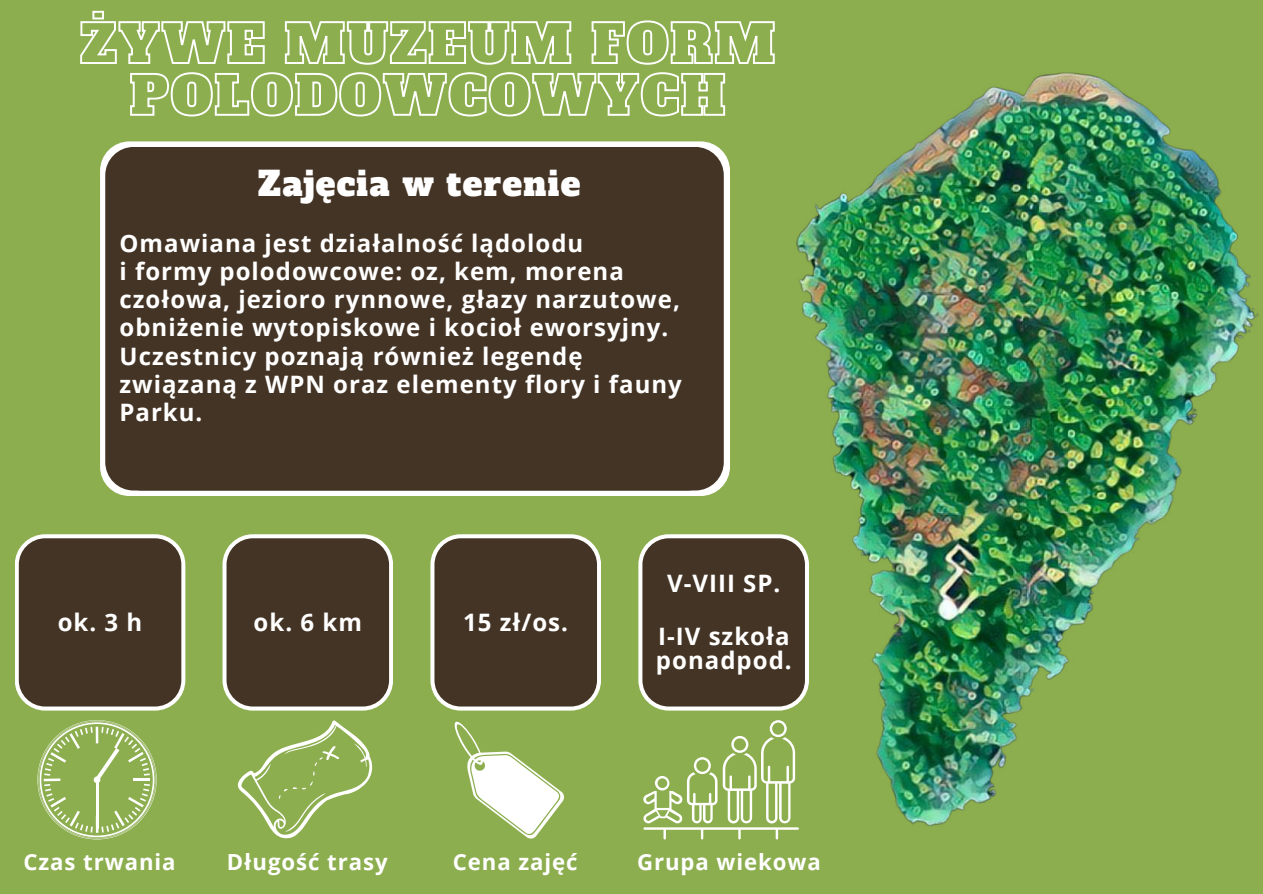
<style>
.page{position:relative;width:1263px;height:894px;background:#fff}
.page>*{position:absolute;margin:0;border:0;box-sizing:border-box;transform-origin:0 0}
.t1{font:33px "Alfa Slab One";letter-spacing:.04em;color:#fff}
.t2{font:700 24px/28px "Open Sans";letter-spacing:.04em;color:#fff}
.t3{font:700 22.2px "Open Sans";letter-spacing:.04em;color:#fff}
</style>
<div class="page">
<div style="left:0;top:0;width:1263px;height:893px;background:#8cae4f"></div>
<svg style="left:37px;top:720px;width:120px;height:119px"></svg>
<hr style="left:96px;top:779px;width:2px;height:49px;background:#fff">
<svg style="left:237px;top:720px;width:135px;height:119px"></svg>
<svg style="left:454px;top:721px;width:111px;height:118px"></svg>
<svg style="left:643px;top:721px;width:131px;height:118px"></svg>
<svg style="left:100px;top:141px;width:630px;height:355px;background:#d2d0ca"></svg>
<svg style="left:15px;top:534px;width:170px;height:176px;background:#544737"></svg>
<svg style="left:222px;top:534px;width:171px;height:176px;background:#554837"></svg>
<svg style="left:430px;top:534px;width:171px;height:176px;background:#554837"></svg>
<svg style="left:638px;top:534px;width:136px;height:176px;background:#524434"></svg>
<div style="left:113px;top:147px;width:611px;height:343px;background:#443425;border-radius:28px"></div>
<img style="left:774px;top:72px;width:485px;height:767px">
<svg style="left:80px;top:10px;width:696px;height:107px"></svg>
<h1 class="t1" style="left:258px;top:161px;width:324px">Zajęcia w terenie</h1>
<p class="t2" style="left:120px;top:229px;width:564px">Omawiana jest działalność lądolodu<br>i formy polodowcowe: oz, kem, morena czołowa, jezioro rynnowe, głazy narzutowe, obniżenie wytopiskowe i kocioł eworsyjny.<br>Uczestnicy poznają również legendę związaną z WPN oraz elementy flory i fauny Parku.</p>
<p class="t2" style="left:58px;top:607px;width:86px">ok. 3 h</p>
<p class="t2" style="left:254px;top:607px;width:110px">ok. 6 km</p>
<p class="t2" style="left:463px;top:607px;width:106px">15 zł/os.</p>
<p class="t2" style="left:667px;top:568px;width:115px">V-VIII SP.</p>
<p class="t2" style="left:656px;top:623px;width:137px;line-height:23.5px">I-IV szkoła ponadpod.</p>
<p class="t3" style="left:23px;top:846px;width:154px">Czas trwania</p>
<p class="t3" style="left:227px;top:846px;width:162px">Długość trasy</p>
<p class="t3" style="left:453px;top:846px;width:126px">Cena zajęć</p>
<p class="t3" style="left:637px;top:846px;width:185px">Grupa wiekowa</p>
</div>
